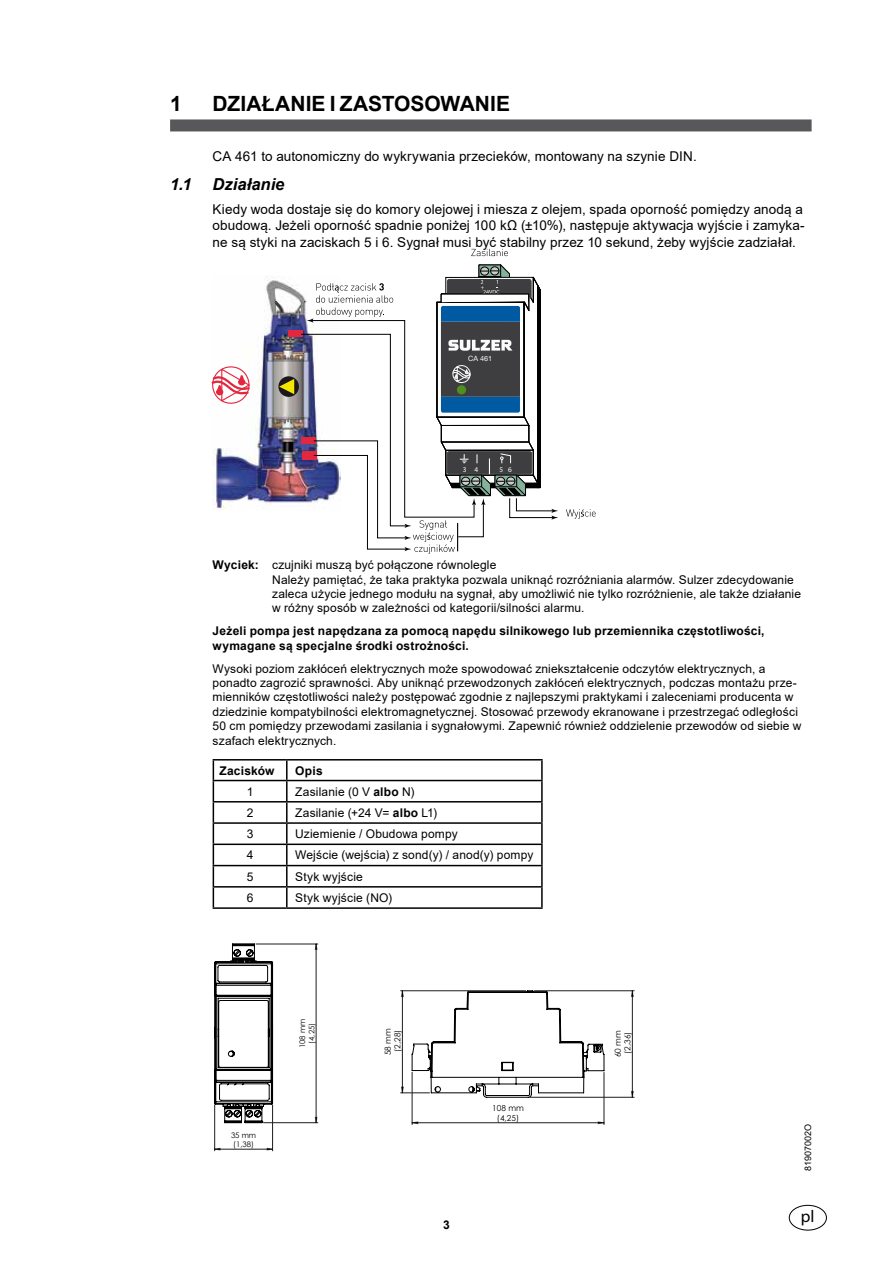
<style>
.page{position:relative;width:893px;height:1263px;background:#fff}
.page>*{position:absolute;margin:0;border:0;box-sizing:border-box;transform-origin:0 0}
.t1{font:700 21px "Arial";color:#000}
.t2{font:16.95px "Myriad";color:#000}
.t3{font:italic 700 16.5px "Arial";color:#000}
.t4{font:13.5px/16.2px "Arial";letter-spacing:.01em;color:#000}
.t5{font:12px/14.4px "Arial";letter-spacing:.015em;color:#000}
.t6{font:700 12px/14.4px "Arial";letter-spacing:.015em;color:#000}
.t7{font:9px "Arial";color:#000}
.t8{font:8.25px/9.9px "Century Gothic";color:#000;text-align:center}
.t9{font:7.65px/9.1px "Century Gothic";color:#000;text-align:center}
.t10{font:7.35px "Myriad Pro";color:#fff}
.t11{font:7.2px "Helvetica Neue LT Com";color:#fbfbfb}
.s1{font-weight:700}
</style>
<div class="page">
<div style="left:170px;top:119px;width:642px;height:12px;background:#58585a"></div>
<hr style="left:213px;top:759px;width:74px;height:1px;background:#000">
<hr style="left:287px;top:759px;width:256px;height:1px;background:#000">
<hr style="left:286px;top:760px;width:2px;height:20px;background:#000">
<hr style="left:541px;top:760px;width:2px;height:20px;background:#000">
<hr style="left:213px;top:780px;width:74px;height:1px;background:#000">
<hr style="left:287px;top:780px;width:256px;height:1px;background:#000">
<hr style="left:286px;top:781px;width:2px;height:20px;background:#000">
<hr style="left:541px;top:781px;width:2px;height:20px;background:#000">
<hr style="left:213px;top:801px;width:74px;height:1px;background:#000">
<hr style="left:287px;top:801px;width:256px;height:1px;background:#000">
<hr style="left:286px;top:802px;width:2px;height:20px;background:#000">
<hr style="left:541px;top:802px;width:2px;height:20px;background:#000">
<hr style="left:213px;top:822px;width:74px;height:2px;background:#000">
<hr style="left:287px;top:822px;width:256px;height:2px;background:#000">
<svg style="left:286px;top:824px;width:2px;height:19px"></svg>
<svg style="left:541px;top:824px;width:2px;height:19px"></svg>
<hr style="left:213px;top:843px;width:74px;height:2px;background:#000">
<hr style="left:287px;top:843px;width:256px;height:2px;background:#000">
<hr style="left:286px;top:845px;width:2px;height:20px;background:#000">
<hr style="left:541px;top:845px;width:2px;height:20px;background:#000">
<hr style="left:213px;top:865px;width:74px;height:1px;background:#000">
<hr style="left:287px;top:865px;width:256px;height:1px;background:#000">
<hr style="left:286px;top:866px;width:2px;height:20px;background:#000">
<hr style="left:541px;top:866px;width:2px;height:20px;background:#000">
<hr style="left:213px;top:886px;width:74px;height:1px;background:#000">
<svg style="left:213px;top:760px;width:1px;height:147px"></svg>
<hr style="left:287px;top:886px;width:256px;height:1px;background:#000">
<hr style="left:286px;top:887px;width:2px;height:20px;background:#000">
<hr style="left:541px;top:887px;width:2px;height:20px;background:#000">
<hr style="left:213px;top:907px;width:74px;height:2px;background:#000">
<hr style="left:287px;top:907px;width:256px;height:2px;background:#000">
<img style="left:213px;top:276px;width:88px;height:233px">
<svg style="left:278px;top:376px;width:21px;height:21px"></svg>
<svg style="left:279px;top:379px;width:15px;height:15px"></svg>
<div style="left:289px;top:330px;width:14px;height:6px;background:#e3273e"></div>
<svg style="left:211px;top:361px;width:40px;height:48px"></svg>
<svg style="left:471px;top:249px;width:37px;height:7px"></svg>
<svg style="left:566px;top:509px;width:30px;height:10px"></svg>
<svg style="left:301px;top:264px;width:257px;height:290px"></svg>
<hr style="left:604px;top:1072px;width:1px;height:52px;background:#1d1d1b">
<hr style="left:412px;top:1072px;width:1px;height:52px;background:#1d1d1b">
<hr style="left:530px;top:1097px;width:104px;height:1px;background:#1d1d1b">
<hr style="left:534px;top:990px;width:100px;height:1px;background:#1d1d1b">
<svg style="left:412px;top:1121px;width:192px;height:3px"></svg>
<svg style="left:631px;top:990px;width:3px;height:107px"></svg>
<svg style="left:401px;top:990px;width:203px;height:108px"></svg>
<hr style="left:214px;top:1105px;width:1px;height:46px;background:#1d1d1b">
<hr style="left:272px;top:1105px;width:1px;height:46px;background:#1d1d1b">
<hr style="left:256px;top:944px;width:62px;height:1px;background:#1d1d1b">
<hr style="left:264px;top:1122px;width:54px;height:1px;background:#1d1d1b">
<svg style="left:215px;top:1148px;width:57px;height:2px"></svg>
<svg style="left:315px;top:944px;width:2px;height:178px"></svg>
<svg style="left:214px;top:943px;width:59px;height:180px"></svg>
<div style="left:789px;top:1205px;width:38px;height:25px;border:1px solid #000;border-radius:50%"></div>
<h1 class="t1" style="left:170px;top:89px;width:13px">1</h1>
<h1 class="t1" style="left:213px;top:89px;width:299px">DZIAŁANIE I ZASTOSOWANIE</h1>
<p class="t4" style="left:213px;top:148px;width:486px">CA 461 to autonomiczny do wykrywania przecieków, montowany na szynie DIN.</p>
<h3 class="t3" style="left:170px;top:173px;width:23px">1.1</h3>
<h3 class="t3" style="left:213px;top:173px;width:73px">Działanie</h3>
<p class="t4" style="left:213px;top:201px;width:594px">Kiedy woda dostaje się do komory olejowej i miesza z olejem, spada oporność pomiędzy anodą a obudową. Jeżeli oporność spadnie poniżej 100 kΩ (±10%), następuje aktywacja wyjście i zamyka&shy;ne są styki na zaciskach 5 i 6. Sygnał musi być stabilny przez 10 sekund, żeby wyjście zadziałał.</p>
<p class="t11" style="left:468px;top:353px;width:25px">CA 461</p>
<p class="t10" style="left:463px;top:465px;width:17px">3 4</p>
<p class="t10" style="left:499px;top:465px;width:14px">5 6</p>
<p class="t5" style="left:272px;top:558px;width:530px;text-indent:-60px"><span class="s1">Wyciek:</span> czujniki muszą być połączone równolegle<br>Należy pamiętać, że taka praktyka pozwala uniknąć rozróżniania alarmów. Sulzer zdecydowanie zaleca użycie jednego modułu na sygnał, aby umożliwić nie tylko rozróżnienie, ale także działanie w różny sposób w zależności od kategorii/silności alarmu.</p>
<p class="t6" style="left:213px;top:624px;width:553px">Jeżeli pompa jest napędzana za pomocą napędu silnikowego lub przemiennika częstotliwości, wymagane są specjalne środki ostrożności.</p>
<p class="t5" style="left:213px;top:661px;width:590px">Wysoki poziom zakłóceń elektrycznych może spowodować zniekształcenie odczytów elektrycznych, a ponadto zagrozić sprawności. Aby uniknąć przewodzonych zakłóceń elektrycznych, podczas montażu prze&shy;mienników częstotliwości należy postępować zgodnie z najlepszymi praktykami i zaleceniami producenta w dziedzinie kompatybilności elektromagnetycznej. Stosować przewody ekranowane i przestrzegać odległości 50 cm pomiędzy przewodami zasilania i sygnałowymi. Zapewnić również oddzielenie przewodów od siebie w szafach elektrycznych.</p>
<p class="t6" style="left:219px;top:763px;width:57px">Zacisków</p>
<p class="t6" style="left:295px;top:763px;width:29px">Opis</p>
<p class="t5" style="left:247px;top:784px;width:8px">1</p>
<p class="t5" style="left:295px;top:784px;width:121px">Zasilanie (0 V <span class="s1">albo</span> N)</p>
<p class="t5" style="left:247px;top:805px;width:8px">2</p>
<p class="t5" style="left:295px;top:805px;width:143px">Zasilanie (+24 V= <span class="s1">albo</span> L1)</p>
<p class="t5" style="left:247px;top:826px;width:8px">3</p>
<p class="t5" style="left:295px;top:826px;width:164px">Uziemienie / Obudowa pompy</p>
<p class="t5" style="left:247px;top:848px;width:8px">4</p>
<p class="t5" style="left:295px;top:848px;width:240px">Wejście (wejścia) z sond(y) / anod(y) pompy</p>
<p class="t5" style="left:247px;top:869px;width:8px">5</p>
<p class="t5" style="left:295px;top:869px;width:69px">Styk wyjście</p>
<p class="t5" style="left:247px;top:890px;width:8px">6</p>
<p class="t5" style="left:295px;top:890px;width:98px">Styk wyjście (NO)</p>
<p class="t9" style="left:231px;top:1131px;width:27px;text-align:left">35 mm (1,38)</p>
<p class="t9" style="left:298px;top:1048px;width:31px;rotate:-90deg">108 mm (4,25)</p>
<p class="t8" style="left:383px;top:1055px;width:28px;rotate:-90deg">58 mm</p>
<p class="t8" style="left:613px;top:1057px;width:28px;rotate:-90deg">60 mm (2,36)</p>
<p class="t8" style="left:393px;top:1052px;width:24px;rotate:-90deg">(2,28)</p>
<p class="t6" style="left:443px;top:1217px;width:8px">3</p>
<p class="t8" style="left:492px;top:1103px;width:33px">108 mm (4,25)</p>
<p class="t7" style="left:802px;top:1171px;width:49px;rotate:-90deg">81907002O</p>
<h2 class="t2" style="left:801px;top:1208px;width:15px">pl</h2>
</div>
